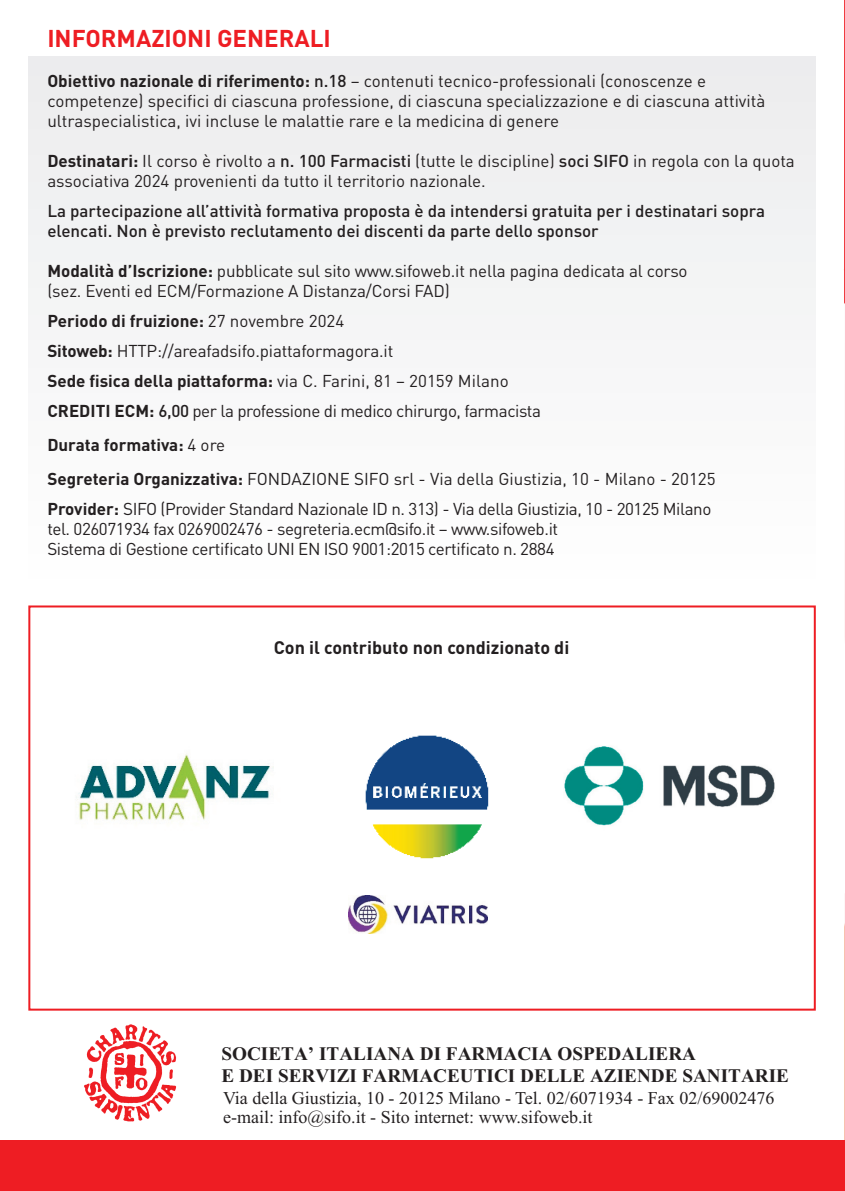
<style>
.page{position:relative;width:845px;height:1191px;background:#fff}
.page>*{position:absolute;margin:0;border:0;box-sizing:border-box;transform-origin:0 0}
.t1{font:700 24px "DIN Pro";color:#ee1d23}
.t2{font:700 19.2px/22px "Times New Roman";color:#231f20}
.t3{font:18px "Times New Roman";color:#231f20}
.t4{font:700 18px "DIN Pro";color:#231f20}
.t5{font:17px/20px "DIN Pro";letter-spacing:-.01em;color:#231f20}
.t6{font:500 17px/20px "DIN Pro";color:#231f20}
.t7{font:700 17px "DIN Pro";color:#231f20}
.s1{font-weight:700}
.s2{font-weight:500}
.s3{font-weight:400}
</style>
<div class="page">
<div style="left:28px;top:57px;width:788px;height:534px;background:#f5f5f6"></div>
<div style="left:0;top:1140px;width:845px;height:51px;background:#ee1d23"></div>
<div style="left:28px;top:605px;width:788px;height:405px;border:2px solid #ee1d23"></div>
<svg style="left:844px;top:923px;width:1px;height:217px"></svg>
<svg style="left:844px;top:0;width:1px;height:304px"></svg>
<img style="left:365px;top:735px;width:124px;height:124px">
<img style="left:76px;top:754px;width:198px;height:67px">
<img style="left:564px;top:746px;width:211px;height:80px">
<img style="left:348px;top:895px;width:139px;height:39px">
<img style="left:84px;top:1024px;width:93px;height:98px">
<p class="t1" style="left:47px;top:30px;width:285px">INFORMAZIONI GENERALI</p>
<p class="t5" style="left:47px;top:73px;width:719px"><span class="s1">Obiettivo nazionale di riferimento:</span> <span class="s2">n.18</span> – contenuti tecnico-professionali (conoscenze e competenze) specifici di ciascuna professione, di ciascuna specializzazione e di ciascuna attività ultraspecialistica, ivi incluse le malattie rare e la medicina di genere</p>
<p class="t5" style="left:47px;top:153px;width:749px"><span class="s1">Destinatari:</span> Il corso è rivolto a <span class="s2">n. 100 Farmacisti</span> (tutte le discipline) <span class="s2">soci SIFO</span> in regola con la quota associativa 2024 provenienti da tutto il territorio nazionale.</p>
<p class="t6" style="left:47px;top:202px;width:719px">La partecipazione all’attività formativa proposta è da intendersi gratuita per i destinatari sopra elencati. Non è previsto reclutamento dei discenti da parte dello sponsor</p>
<p class="t5" style="left:47px;top:263px;width:642px"><span class="s1">Modalità d’Iscrizione:</span> pubblicate sul sito www.sifoweb.it nella pagina dedicata al corso</p>
<p class="t5" style="left:47px;top:283px;width:404px">(sez. Eventi ed ECM/Formazione A Distanza/Corsi FAD)</p>
<p class="t7" style="left:47px;top:315px;width:298px">Periodo di fruizione: <span class="s3">27 novembre 2024</span></p>
<p class="t5" style="left:47px;top:343px;width:347px"><span class="s1">Sitoweb:</span> HTTP://areafadsifo.piattaformagora.it</p>
<p class="t7" style="left:47px;top:375px;width:463px">Sede fisica della piattaforma: <span class="s3">via C. Farini, 81 – 20159 Milano</span></p>
<p class="t5" style="left:47px;top:403px;width:495px"><span class="s1">CREDITI ECM:</span> <span class="s2">6,00</span> per la professione di medico chirurgo, farmacista</p>
<p class="t7" style="left:47px;top:439px;width:179px">Durata formativa: <span class="s3">4 ore</span></p>
<p class="t5" style="left:47px;top:471px;width:670px"><span class="s1">Segreteria Organizzativa:</span> FONDAZIONE SIFO srl - Via della Giustizia, 10 - Milano - 20125</p>
<p class="t5" style="left:47px;top:501px;width:665px"><span class="s1">Provider:</span> SIFO (Provider Standard Nazionale ID n. 313) - Via della Giustizia, 10 - 20125 Milano</p>
<p class="t5" style="left:47px;top:521px;width:512px">tel. 026071934 fax 0269002476 - segreteria.ecm@sifo.it – www.sifoweb.it</p>
<p class="t5" style="left:47px;top:541px;width:509px">Sistema di Gestione certificato UNI EN ISO 9001:2015 certificato n. 2884</p>
<p class="t4" style="left:274px;top:641px;width:297px">Con il contributo non condizionato di</p>
<p class="t2" style="left:221px;top:1042px;width:569px">SOCIETA’ ITALIANA DI FARMACIA OSPEDALIERA<br>E DEI SERVIZI FARMACEUTICI DELLE AZIENDE SANITARIE</p>
<p class="t3" style="left:223px;top:1087px;width:553px">Via della Giustizia, 10 - 20125 Milano - Tel. 02/6071934 - Fax 02/69002476</p>
<p class="t3" style="left:223px;top:1106px;width:371px">e-mail: info@sifo.it - Sito internet: www.sifoweb.it</p>
</div>
